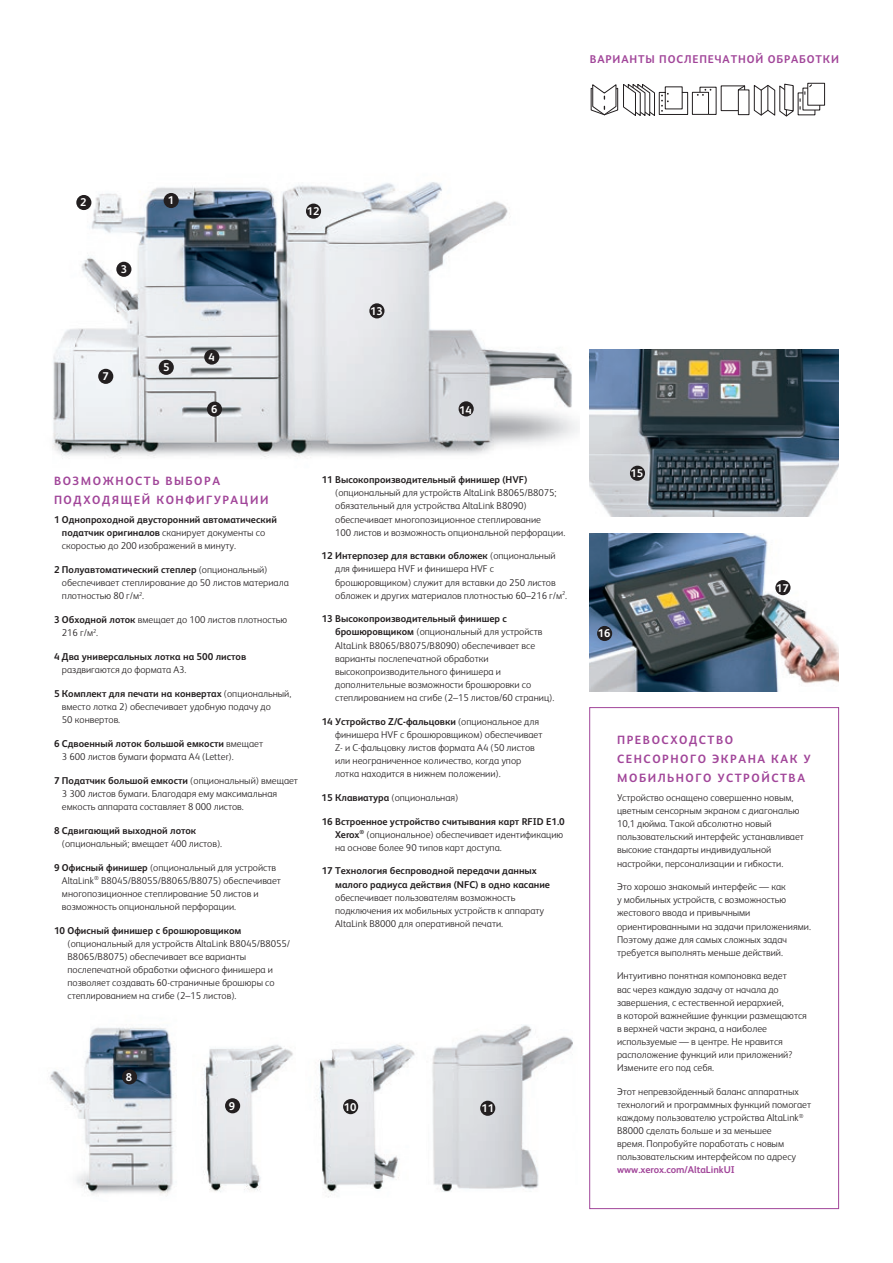
<style>
.page{position:relative;width:893px;height:1263px;background:#fff}
.page>*{position:absolute;margin:0;border:0;box-sizing:border-box;transform-origin:0 0}
.t1{font:700 12px/18.8px "Xerox Sans";letter-spacing:.13em;color:#a14599}
.t2{font:700 11.25px "Xerox Sans";letter-spacing:.08em;color:#a14599}
.t3{font:700 11.25px "Xerox Sans";color:#fff}
.t4{font:300 9.9px/13px "Xerox Sans";color:#231f20}
.t5{font:700 9.9px/13px "Xerox Sans";color:#231f20}
.t6{font:700 9.9px "Xerox Sans";color:#a14599}
.s1{font-weight:300}
.s2{font-weight:700}
</style>
<div class="page">
<img style="left:432px;top:1025px;width:141px;height:167px">
<div style="left:480px;top:1101px;width:15px;height:15px;background:#231f20;border-radius:50%"></div>
<img style="left:319px;top:1044px;width:96px;height:153px">
<div style="left:343px;top:1099px;width:15px;height:15px;background:#231f20;border-radius:50%"></div>
<img style="left:50px;top:1027px;width:125px;height:167px">
<div style="left:122px;top:1069px;width:15px;height:15px;background:#231f20;border-radius:50%"></div>
<img style="left:203px;top:1045px;width:90px;height:147px">
<div style="left:225px;top:1098px;width:15px;height:15px;background:#231f20;border-radius:50%"></div>
<div style="left:589px;top:707px;width:250px;height:502px;border:1px solid #a14599"></div>
<img style="left:590px;top:349px;width:249px;height:167px">
<img style="left:590px;top:534px;width:249px;height:157px">
<div style="left:775px;top:580px;width:15px;height:15px;background:#231f20;border-radius:50%"></div>
<div style="left:597px;top:626px;width:15px;height:15px;background:#231f20;border-radius:50%"></div>
<div style="left:630px;top:466px;width:15px;height:15px;background:#231f20;border-radius:50%"></div>
<img style="left:52px;top:182px;width:527px;height:277px">
<div style="left:164px;top:193px;width:15px;height:15px;background:#231f20;border-radius:50%"></div>
<div style="left:116px;top:262px;width:15px;height:15px;background:#231f20;border-radius:50%"></div>
<div style="left:204px;top:349px;width:15px;height:16px;background:#231f20;border-radius:50%"></div>
<div style="left:159px;top:360px;width:15px;height:15px;background:#231f20;border-radius:50%"></div>
<div style="left:98px;top:369px;width:15px;height:15px;background:#231f20;border-radius:50%"></div>
<div style="left:207px;top:402px;width:15px;height:15px;background:#231f20;border-radius:50%"></div>
<div style="left:306px;top:204px;width:15px;height:15px;background:#231f20;border-radius:50%"></div>
<div style="left:369px;top:303px;width:15px;height:15px;background:#231f20;border-radius:50%"></div>
<div style="left:459px;top:401px;width:15px;height:15px;background:#231f20;border-radius:50%"></div>
<div style="left:76px;top:195px;width:15px;height:15px;background:#231f20;border-radius:50%"></div>
<div style="left:798px;top:93px;width:17px;height:22px;border:1px solid #231f20"></div>
<div style="left:803px;top:88px;width:17px;height:22px;background:#fff"></div>
<div style="left:802px;top:88px;width:18px;height:22px;border:1px solid #231f20"></div>
<div style="left:808px;top:83px;width:17px;height:22px;background:#fff"></div>
<div style="left:807px;top:83px;width:18px;height:23px;border:1px solid #231f20"></div>
<svg style="left:753px;top:83px;width:60px;height:34px"></svg>
<div style="left:721px;top:85px;width:24px;height:26px;border:1px solid #231f20"></div>
<div style="left:738px;top:90px;width:11px;height:25px;background:#fff"></div>
<div style="left:738px;top:89px;width:11px;height:26px;border:1px solid #231f20"></div>
<svg style="left:737px;top:85px;width:9px;height:6px"></svg>
<div style="left:692px;top:92px;width:17px;height:23px;border:1px solid #231f20"></div>
<svg style="left:697px;top:89px;width:14px;height:7px"></svg>
<svg style="left:590px;top:84px;width:98px;height:32px"></svg>
<p class="t2" style="left:590px;top:51px;width:251px">ВАРИАНТЫ ПОСЛЕПЕЧАТНОЙ ОБРАБОТКИ</p>
<p class="t3" style="left:80px;top:195px;width:8px">2</p>
<p class="t3" style="left:121px;top:262px;width:8px">3</p>
<p class="t3" style="left:103px;top:369px;width:8px">7</p>
<p class="t3" style="left:168px;top:193px;width:8px">1</p>
<p class="t3" style="left:163px;top:360px;width:8px">5</p>
<p class="t3" style="left:209px;top:349px;width:8px">4</p>
<p class="t3" style="left:211px;top:401px;width:8px">6</p>
<p class="t3" style="left:307px;top:203px;width:14px">12</p>
<p class="t3" style="left:370px;top:303px;width:14px">13</p>
<p class="t3" style="left:459px;top:402px;width:14px">14</p>
<p class="t1" style="left:54px;top:471px;width:216px">ВОЗМОЖНОСТЬ ВЫБОРА<br>ПОДХОДЯЩЕЙ КОНФИГУРАЦИИ</p>
<p class="t5" style="left:62px;top:513px;width:216px;text-indent:-8px">1 Однопроходной двусторонний автоматический податчик оригиналов <span class="s1">сканирует документы со скоростью до 200 изображений в минуту.</span></p>
<p class="t4" style="left:62px;top:563px;width:228px;text-indent:-8px"><span class="s2">2 Полуавтоматический степлер</span> (опциональный) обеспечивает степлирование до 50 листов материала плотностью 80 г/м<sup>2</sup>.</p>
<p class="t4" style="left:62px;top:613px;width:227px;text-indent:-8px"><span class="s2">3 Обходной лоток</span> вмещает до 100 листов плотностью<br>216 г/м<sup>2</sup>.</p>
<p class="t5" style="left:54px;top:650px;width:194px">4 Два универсальных лотка на 500 листов</p>
<p class="t4" style="left:62px;top:663px;width:126px">раздвигаются до формата A3.</p>
<p class="t4" style="left:62px;top:687px;width:231px;text-indent:-8px"><span class="s2">5 Комплект для печати на конвертах</span> (опциональный, вместо лотка 2) обеспечивает удобную подачу до<br>50 конвертов.</p>
<p class="t4" style="left:62px;top:736px;width:203px;text-indent:-8px"><span class="s2">6 Сдвоенный лоток большой емкости</span> вмещает<br>3 600 листов бумаги формата А4 (Letter).</p>
<p class="t4" style="left:62px;top:773px;width:238px;text-indent:-8px"><span class="s2">7 Податчик большой емкости</span> (опциональный) вмещает<br>3 300 листов бумаги. Благодаря ему максимальная емкость аппарата составляет 8 000 листов.</p>
<p class="t5" style="left:54px;top:823px;width:144px">8 Сдвигающий выходной лоток</p>
<p class="t4" style="left:62px;top:836px;width:162px">(опциональный; вмещает 400 листов).</p>
<p class="t4" style="left:62px;top:860px;width:221px;text-indent:-8px"><span class="s2">9 Офисный финишер</span> (опциональный для устройств AltaLink<sup>®</sup> B8045/B8055/B8065/B8075) обеспечивает многопозиционное степлирование 50 листов и возможность опциональной перфорации.</p>
<p class="t5" style="left:54px;top:923px;width:189px">10 Офисный финишер с брошюровщиком</p>
<p class="t4" style="left:68px;top:936px;width:224px">(опциональный для устройств AltaLink B8045/B8055/ B8065/B8075) обеспечивает все варианты послепечатной обработки офисного финишера и позволяет создавать 60-страничные брошюры со степлированием на сгибе (2–15 листов).</p>
<p class="t5" style="left:322px;top:473px;width:207px">11 Высокопроизводительный финишер (HVF)</p>
<p class="t4" style="left:335px;top:486px;width:232px">(опциональный для устройств AltaLink B8065/B8075; обязательный для устройства AltaLink B8090) обеспечивает многопозиционное степлирование<br>100 листов и возможность опциональной перфорации.</p>
<p class="t4" style="left:335px;top:549px;width:234px;text-indent:-14px"><span class="s2">12 Интерпозер для вставки обложек</span> (опциональный для финишера HVF и финишера HVF с брошюровщиком) служит для вставки до 250 листов обложек и других материалов плотностью 60–216 г/м<sup>2</sup>.</p>
<p class="t4" style="left:335px;top:612px;width:221px;text-indent:-14px"><span class="s2">13 Высокопроизводительный финишер с брошюровщиком</span> (опциональный для устройств AltaLink B8065/B8075/B8090) обеспечивает все варианты послепечатной обработки высокопроизводительного финишера и дополнительные возможности брошюровки со степлированием на сгибе (2–15 листов/60 страниц).</p>
<p class="t4" style="left:335px;top:714px;width:209px;text-indent:-13px"><span class="s2">14 Устройство Z/C-фальцовки</span> (опциональное для финишера HVF с брошюровщиком) обеспечивает Z- и C-фальцовку листов формата А4 (50 листов или неограниченное количество, когда упор лотка находится в нижнем положении).</p>
<p class="t4" style="left:322px;top:790px;width:138px"><span class="s2">15 Клавиатура</span> (опциональная)</p>
<p class="t4" style="left:335px;top:814px;width:231px;text-indent:-14px"><span class="s2">16 Встроенное устройство считывания карт RFID E1.0<br>Xerox</span><sup>®</sup> (опциональное) обеспечивает идентификацию на основе более 90 типов карт доступа.</p>
<p class="t5" style="left:335px;top:864px;width:216px;text-indent:-14px">17 Технология беспроводной передачи данных малого радиуса действия (NFC) в одно касание</p>
<p class="t4" style="left:335px;top:890px;width:210px">обеспечивает пользователям возможность подключения их мобильных устройств к аппарату<br>AltaLink B8000 для оперативной печати.</p>
<p class="t3" style="left:126px;top:1069px;width:8px">8</p>
<p class="t3" style="left:229px;top:1098px;width:8px">9</p>
<p class="t3" style="left:344px;top:1099px;width:14px">10</p>
<p class="t3" style="left:481px;top:1100px;width:14px">11</p>
<p class="t3" style="left:631px;top:466px;width:14px">15</p>
<p class="t3" style="left:598px;top:626px;width:14px">16</p>
<p class="t3" style="left:776px;top:580px;width:14px">17</p>
<p class="t1" style="left:617px;top:730px;width:195px">ПРЕВОСХОДСТВО<br>СЕНСОРНОГО ЭКРАНА КАК У<br>МОБИЛЬНОГО УСТРОЙСТВА</p>
<p class="t4" style="left:617px;top:791px;width:188px">Устройство оснащено совершенно новым, цветным сенсорным экраном с диагональю 10,1 дюйма. Такой абсолютно новый пользовательский интерфейс устанавливает высокие стандарты индивидуальной настройки, персонализации и гибкости.</p>
<p class="t4" style="left:617px;top:880px;width:195px">Это хорошо знакомый интерфейс — как<br>у мобильных устройств, с возможностью жестового ввода и привычными ориентированными на задачи приложениями.<br>Поэтому даже для самых сложных задач требуется выполнять меньше действий.</p>
<p class="t4" style="left:617px;top:969px;width:191px">Интуитивно понятная компоновка ведет<br>вас через каждую задачу от начала до завершения, с естественной иерархией,<br>в которой важнейшие функции размещаются в верхней части экрана, а наиболее используемые — в центре. Не нравится расположение функций или приложений?<br>Измените его под себя.</p>
<p class="t4" style="left:617px;top:1084px;width:196px">Этот непревзойденный баланс аппаратных технологий и программных функций помогает каждому пользователю устройства AltaLink<sup>® </sup>B8000 сделать больше и за меньшее<br>время. Попробуйте поработать с новым пользовательским интерфейсом по адресу</p>
<p class="t6" style="left:617px;top:1163px;width:119px">www.xerox.com/AltaLinkUI</p>
</div>
